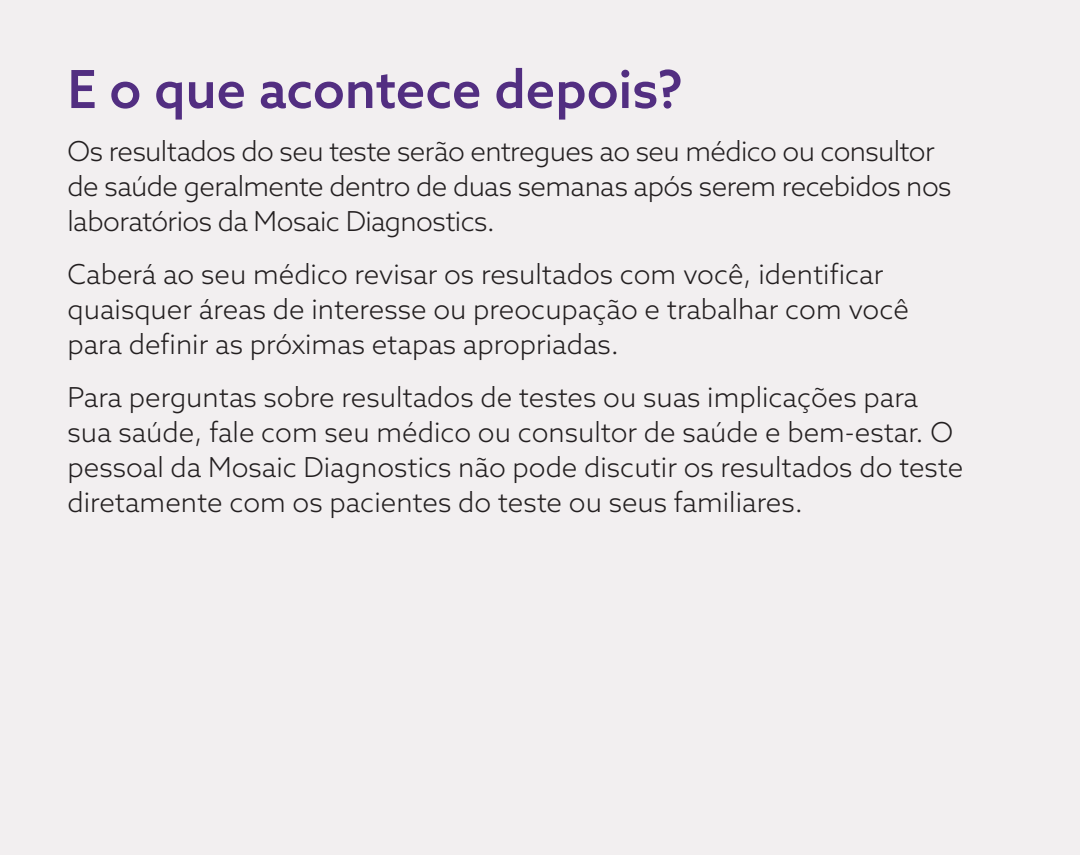
<style>
.page{position:relative;width:1080px;height:855px;background:#f2eff0}
.page>*{position:absolute;margin:0;border:0;box-sizing:border-box;transform-origin:0 0}
.MDX_Paragraph_Style{font:500 52.5px "Azo Sans";letter-spacing:-.005em;color:#522e81}
.MDX_Paragraph_Style-2{font:300 27.5px/35px "Azo Sans";color:#231f20}
.MDX_Paragraph_Style-3{font:300 27.5px/35px "Azo Sans";letter-spacing:-.02em;color:#231f20}
</style>
<div class="page">
<p class="MDX_Paragraph_Style" style="left:68px;top:55px;width:617px">E o que acontece depois?</p>
<p class="MDX_Paragraph_Style-3" style="left:68px;top:133px;width:886px">Os resultados do seu teste serão entregues ao seu médico ou consultor de saúde geralmente dentro de duas semanas após serem recebidos nos laboratórios da Mosaic Diagnostics.</p>
<p class="MDX_Paragraph_Style-2" style="left:68px;top:256px;width:843px">Caberá ao seu médico revisar os resultados com você, identificar quaisquer áreas de interesse ou preocupação e trabalhar com você para definir as próximas etapas apropriadas.</p>
<p class="MDX_Paragraph_Style-2" style="left:68px;top:379px;width:897px">Para perguntas sobre resultados de testes ou suas implicações para sua saúde, fale com seu médico ou consultor de saúde e bem-estar. O pessoal da Mosaic Diagnostics não pode discutir os resultados do teste diretamente com os pacientes do teste ou seus familiares.</p>
</div>
